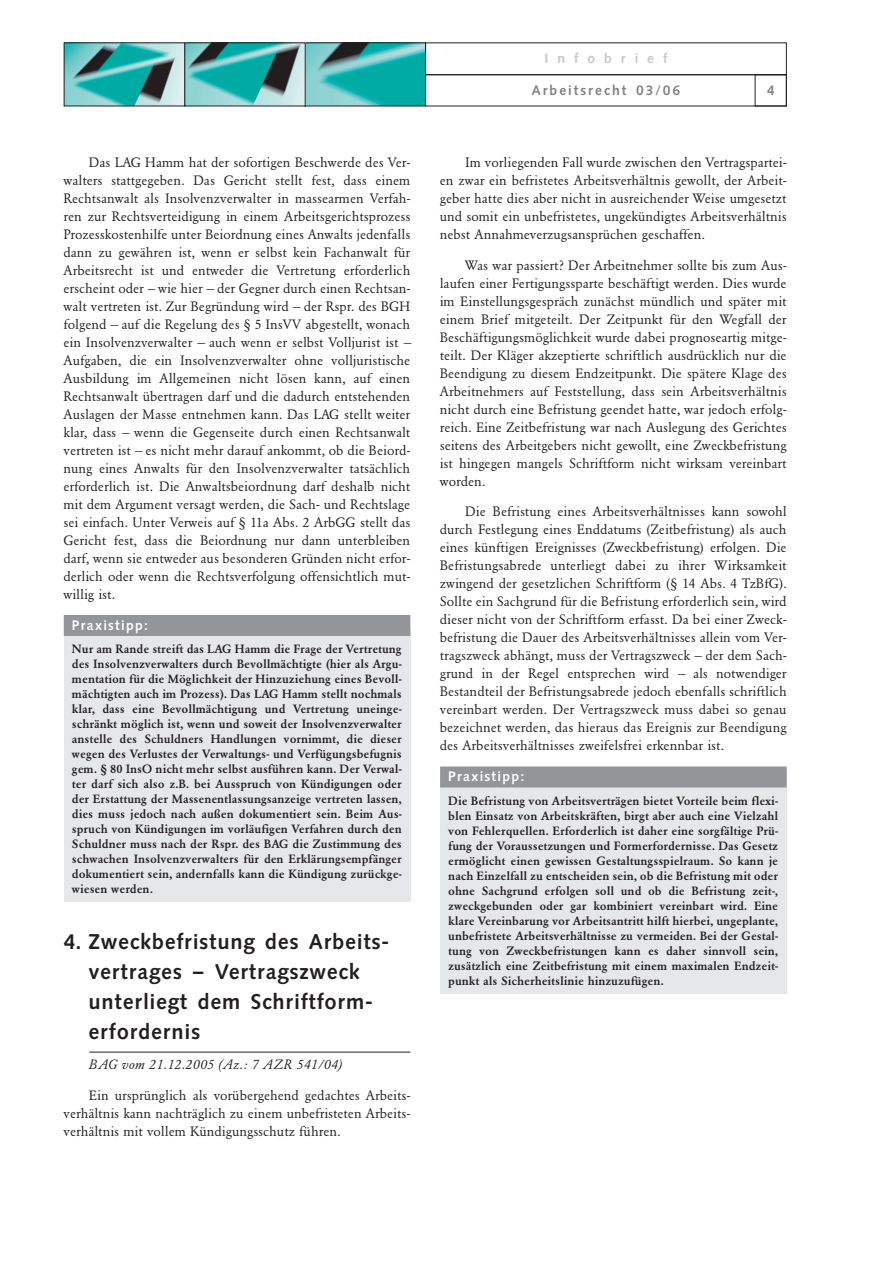
<style>
.page{position:relative;width:893px;height:1263px;background:#fff}
.page>*{position:absolute;margin:0;border:0;box-sizing:border-box;transform-origin:0 0}
.t1{font:21px/30px "Syn Med";letter-spacing:.105em;color:#231f20}
.t2{font:13.5px/18px "Gab Reg";letter-spacing:.025em;color:#231f20;text-align:justify}
.t3{font:13.5px "Gab Ita";letter-spacing:.05em;color:#231f20}
.t4{font:13.5px "Syn Med";letter-spacing:.155em;color:#fff}
.t5{font:13.5px "Syn Med";letter-spacing:.205em;color:#808285}
.t6{font:13.5px "Syn Med";letter-spacing:.72em;color:#c6c8ca}
.t7{font:12px/15px "Gab Med";letter-spacing:.025em;color:#231f20;text-align:justify}
</style>
<div class="page">
<div style="left:64px;top:627px;width:346px;height:274px;background:#e6e7e8"></div>
<div style="left:440px;top:773px;width:347px;height:221px;background:#e6e7e8"></div>
<div style="left:755px;top:74px;width:32px;height:32px;border:1px solid #231f20"></div>
<img style="left:66px;top:45px;width:358px;height:59px">
<div style="left:304px;top:43px;width:122px;height:63px;border:1px solid #231f20"></div>
<div style="left:184px;top:43px;width:122px;height:63px;border:1px solid #231f20"></div>
<div style="left:425px;top:43px;width:362px;height:32px;border:1px solid #231f20"></div>
<div style="left:64px;top:615px;width:346px;height:21px;background:#939598"></div>
<hr style="left:89px;top:1052px;width:321px;height:1px;background:#231f20">
<div style="left:440px;top:766px;width:347px;height:21px;background:#939598"></div>
<p class="t2" style="left:64px;top:155px;width:348px;text-indent:26px">Das LAG Hamm hat der sofortigen Beschwerde des Ver&shy;walters stattgegeben. Das Gericht stellt fest, dass einem Rechtsanwalt als Insolvenzverwalter in massearmen Verfah&shy;ren zur Rechtsverteidigung in einem Arbeitsgerichtsprozess Prozesskostenhilfe unter Beiordnung eines Anwalts jedenfalls dann zu gewähren ist, wenn er selbst kein Fachanwalt für Arbeitsrecht ist und entweder die Vertretung erforderlich erscheint oder – wie hier – der Gegner durch einen Rechtsan&shy;walt vertreten ist. Zur Begründung wird – der Rspr. des BGH folgend – auf die Regelung des § 5 InsVV abgestellt, wonach ein Insolvenzverwalter – auch wenn er selbst Volljurist ist – Aufgaben, die ein Insolvenzverwalter ohne volljuristische Ausbildung im Allgemeinen nicht lösen kann, auf einen Rechtsanwalt übertragen darf und die dadurch entstehenden Auslagen der Masse entnehmen kann. Das LAG stellt weiter klar, dass – wenn die Gegenseite durch einen Rechtsanwalt vertreten ist – es nicht mehr darauf ankommt, ob die Beiord&shy;nung eines Anwalts für den Insolvenzverwalter tatsächlich erforderlich ist. Die Anwaltsbeiordnung darf deshalb nicht mit dem Argument versagt werden, die Sach- und Rechtslage sei einfach. Unter Verweis auf § 11a Abs. 2 ArbGG stellt das Gericht fest, dass die Beiordnung nur dann unterbleiben darf, wenn sie entweder aus besonderen Gründen nicht erfor&shy;derlich oder wenn die Rechtsverfolgung offensichtlich mut&shy;willig ist.</p>
<p class="t4" style="left:72px;top:620px;width:76px">Praxistipp:</p>
<p class="t7" style="left:72px;top:643px;width:331px">Nur am Rande streift das LAG Hamm die Frage der Vertretung des Insolvenzverwalters durch Bevollmächtigte (hier als Argu&shy;mentation für die Möglichkeit der Hinzuziehung eines Bevoll&shy;mächtigten auch im Prozess). Das LAG Hamm stellt nochmals klar, dass eine Bevollmächtigung und Vertretung uneinge&shy;schränkt möglich ist, wenn und soweit der Insolvenzverwalter anstelle des Schuldners Handlungen vornimmt, die dieser wegen des Verlustes der Verwaltungs- und Verfügungsbefugnis gem. § 80 InsO nicht mehr selbst ausführen kann. Der Verwal&shy;ter darf sich also z.B. bei Ausspruch von Kündigungen oder der Erstattung der Massenentlassungsanzeige vertreten lassen, dies muss jedoch nach außen dokumentiert sein. Beim Aus&shy;spruch von Kündigungen im vorläufigen Verfahren durch den Schuldner muss nach der Rspr. des BAG die Zustimmung des schwachen Insolvenzverwalters für den Erklärungsempfänger dokumentiert sein, andernfalls kann die Kündigung zurückge&shy;wiesen werden.</p>
<h1 class="t1" style="left:89px;top:929px;width:300px;text-indent:-26px">4. Zweckbefristung des Arbeits&shy;vertrages – Vertragszweck unterliegt dem Schriftform&shy;erfordernis</h1>
<p class="t3" style="left:89px;top:1059px;width:255px">BAG vom 21.12.2005 (Az.: 7 AZR 541/04)</p>
<p class="t2" style="left:64px;top:1088px;width:348px;text-indent:26px">Ein ursprünglich als vorübergehend gedachtes Arbeits&shy;verhältnis kann nachträglich zu einem unbefristeten Arbeits&shy;verhältnis mit vollem Kündigungsschutz führen.</p>
<p class="t6" style="left:545px;top:53px;width:124px">Infobrief</p>
<p class="t5" style="left:532px;top:85px;width:149px">Arbeitsrecht 03/06</p>
<p class="t5" style="left:767px;top:85px;width:8px">4</p>
<p class="t2" style="left:440px;top:155px;width:348px;text-indent:26px">Im vorliegenden Fall wurde zwischen den Vertragspartei&shy;en zwar ein befristetes Arbeitsverhältnis gewollt, der Arbeit&shy;geber hatte dies aber nicht in ausreichender Weise umgesetzt und somit ein unbefristetes, ungekündigtes Arbeitsverhältnis nebst Annahmeverzugsansprüchen geschaffen.</p>
<p class="t2" style="left:440px;top:257px;width:348px;text-indent:26px">Was war passiert? Der Arbeitnehmer sollte bis zum Aus&shy;laufen einer Fertigungssparte beschäftigt werden. Dies wurde im Einstellungsgespräch zunächst mündlich und später mit einem Brief mitgeteilt. Der Zeitpunkt für den Wegfall der Beschäftigungsmöglichkeit wurde dabei prognoseartig mitge&shy;teilt. Der Kläger akzeptierte schriftlich ausdrücklich nur die Beendigung zu diesem Endzeitpunkt. Die spätere Klage des Arbeitnehmers auf Feststellung, dass sein Arbeitsverhältnis nicht durch eine Befristung geendet hatte, war jedoch erfolg&shy;reich. Eine Zeitbefristung war nach Auslegung des Gerichtes seitens des Arbeitgebers nicht gewollt, eine Zweckbefristung ist hingegen mangels Schriftform nicht wirksam vereinbart worden.</p>
<p class="t2" style="left:440px;top:504px;width:348px;text-indent:26px">Die Befristung eines Arbeitsverhältnisses kann sowohl durch Festlegung eines Enddatums (Zeitbefristung) als auch eines künftigen Ereignisses (Zweckbefristung) erfolgen. Die Befristungsabrede unterliegt dabei zu ihrer Wirksamkeit zwingend der gesetzlichen Schriftform (§ 14 Abs. 4 TzBfG).<br>Sollte ein Sachgrund für die Befristung erforderlich sein, wird dieser nicht von der Schriftform erfasst. Da bei einer Zweck&shy;befristung die Dauer des Arbeitsverhältnisses allein vom Ver&shy;tragszweck abhängt, muss der Vertragszweck – der dem Sach&shy;grund in der Regel entsprechen wird – als notwendiger Bestandteil der Befristungsabrede jedoch ebenfalls schriftlich vereinbart werden. Der Vertragszweck muss dabei so genau bezeichnet werden, das hieraus das Ereignis zur Beendigung des Arbeitsverhältnisses zweifelsfrei erkennbar ist.</p>
<p class="t4" style="left:449px;top:771px;width:76px">Praxistipp:</p>
<p class="t7" style="left:449px;top:794px;width:331px">Die Befristung von Arbeitsverträgen bietet Vorteile beim flexi&shy;blen Einsatz von Arbeitskräften, birgt aber auch eine Vielzahl von Fehlerquellen. Erforderlich ist daher eine sorgfältige Prü&shy;fung der Voraussetzungen und Formerfordernisse. Das Gesetz ermöglicht einen gewissen Gestaltungsspielraum. So kann je nach Einzelfall zu entscheiden sein, ob die Befristung mit oder ohne Sachgrund erfolgen soll und ob die Befristung zeit-, zweckgebunden oder gar kombiniert vereinbart wird. Eine klare Vereinbarung vor Arbeitsantritt hilft hierbei, ungeplante, unbefristete Arbeitsverhältnisse zu vermeiden. Bei der Gestal&shy;tung von Zweckbefristungen kann es daher sinnvoll sein, zusätzlich eine Zeitbefristung mit einem maximalen Endzeit&shy;punkt als Sicherheitslinie hinzuzufügen.</p>
</div>
